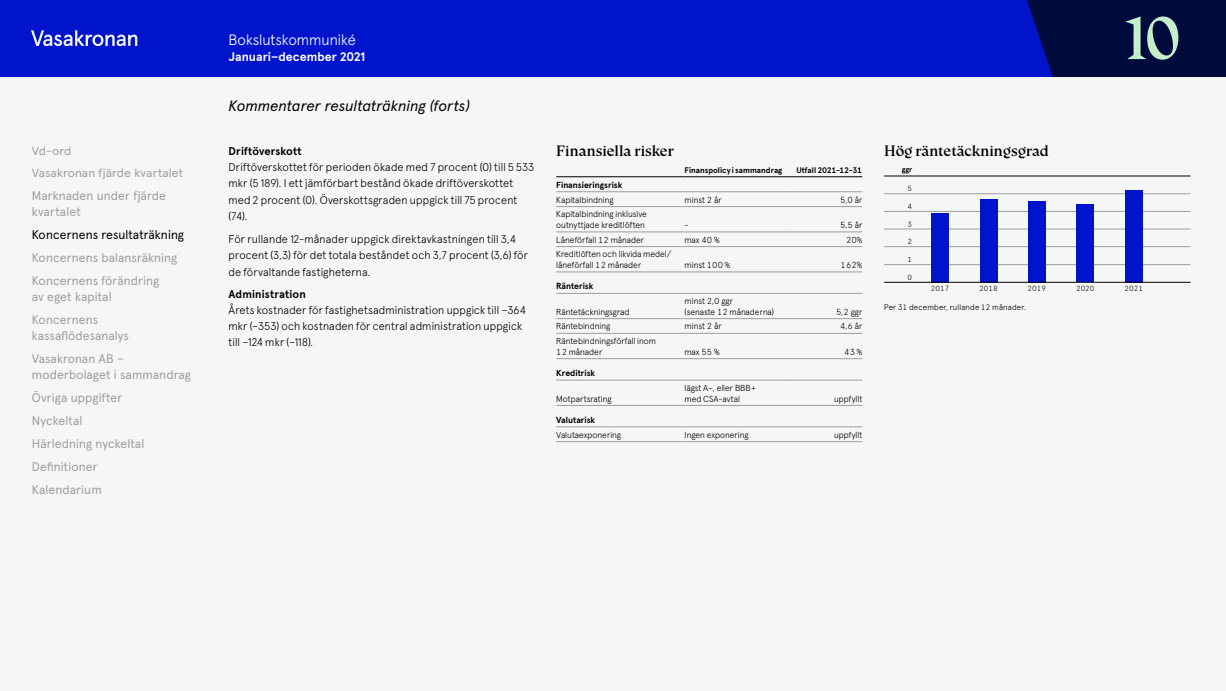
<style>
.page{position:relative;width:1226px;height:691px;background:#fff}
.page>*{position:absolute;margin:0;border:0;box-sizing:border-box;transform-origin:0 0}
.t1{font:60px "Vasakronan Serif ICE Text";color:#c3f0c8}
.t2{font:15px "Vasakronan Serif ICE Text";color:#000}
.t3{font:italic 15px "Apercu Pro";color:#000}
.t4{font:300 15px "Apercu Pro";color:#fff}
.t5{font:12.5px/23px "Apercu Pro";letter-spacing:.01em;color:#9d9d9d}
.t6{font:12.5px "Apercu Pro";letter-spacing:.01em;color:#000}
.t7{font:700 12.5px "Apercu Pro";color:#fff}
.t8{font:11.75px/22px "Apercu Pro";letter-spacing:.01em;color:#9d9d9d;scale:1.06 1}
.t9{font:300 11.25px/16.2px "Apercu Pro";letter-spacing:.01em;color:#000}
.t10{font:700 11.25px "Apercu Pro";letter-spacing:.01em;color:#000}
.t11{font:300 8.75px/10.6px "Apercu Pro";color:#000}
.t12{font:700 8.75px "Apercu Pro";letter-spacing:-.005em;color:#000}
.t13{font:300 8.12px "Apercu Pro";letter-spacing:.02em;color:#000}
.t14{font:700 8.12px "Apercu Pro";color:#000}
.t15{font:700 8.12px "Apercu Pro";letter-spacing:-.025em;color:#000}
.t16{font:300 7.5px "Apercu Pro";color:#000}
.t17{font:700 7.5px "Apercu Pro";color:#000}
</style>
<div class="page">
<div style="left:0;top:0;width:1077px;height:94px;background:#0014cc"></div>
<svg style="left:1027px;top:0;width:199px;height:78px;background:#030e48"></svg>
<div style="left:0;top:78px;width:1226px;height:613px;background:#f5f7f7"></div>
<svg style="left:31px;top:30px;width:106px;height:16px"></svg>
<hr style="left:556px;top:232px;width:129px;height:1px;background:#9d9d9d">
<hr style="left:685px;top:232px;width:104px;height:1px;background:#9d9d9d">
<hr style="left:789px;top:232px;width:73px;height:1px;background:#9d9d9d">
<hr style="left:556px;top:246px;width:129px;height:1px;background:#9d9d9d">
<hr style="left:685px;top:246px;width:104px;height:1px;background:#9d9d9d">
<hr style="left:789px;top:246px;width:73px;height:1px;background:#9d9d9d">
<hr style="left:556px;top:206px;width:129px;height:1px;background:#9d9d9d">
<hr style="left:685px;top:206px;width:104px;height:1px;background:#9d9d9d">
<hr style="left:789px;top:206px;width:73px;height:1px;background:#9d9d9d">
<hr style="left:556px;top:318px;width:129px;height:1px;background:#9d9d9d">
<hr style="left:685px;top:318px;width:104px;height:1px;background:#9d9d9d">
<hr style="left:789px;top:318px;width:73px;height:1px;background:#9d9d9d">
<hr style="left:556px;top:333px;width:129px;height:1px;background:#9d9d9d">
<hr style="left:685px;top:333px;width:104px;height:1px;background:#9d9d9d">
<hr style="left:789px;top:333px;width:73px;height:1px;background:#9d9d9d">
<hr style="left:556px;top:176px;width:129px;height:1px;background:#000">
<hr style="left:685px;top:176px;width:104px;height:1px;background:#000">
<hr style="left:789px;top:176px;width:73px;height:1px;background:#000">
<hr style="left:556px;top:192px;width:129px;height:1px;background:#9d9d9d">
<hr style="left:685px;top:192px;width:104px;height:1px;background:#9d9d9d">
<hr style="left:789px;top:192px;width:73px;height:1px;background:#9d9d9d">
<hr style="left:556px;top:441px;width:129px;height:1px;background:#9d9d9d">
<hr style="left:685px;top:441px;width:104px;height:1px;background:#9d9d9d">
<hr style="left:789px;top:441px;width:73px;height:1px;background:#9d9d9d">
<hr style="left:556px;top:272px;width:129px;height:1px;background:#9d9d9d">
<hr style="left:685px;top:272px;width:104px;height:1px;background:#9d9d9d">
<hr style="left:789px;top:272px;width:73px;height:1px;background:#9d9d9d">
<hr style="left:556px;top:293px;width:129px;height:1px;background:#9d9d9d">
<hr style="left:685px;top:293px;width:104px;height:1px;background:#9d9d9d">
<hr style="left:789px;top:293px;width:73px;height:1px;background:#9d9d9d">
<hr style="left:556px;top:358px;width:129px;height:1px;background:#9d9d9d">
<hr style="left:685px;top:358px;width:104px;height:1px;background:#9d9d9d">
<hr style="left:789px;top:358px;width:73px;height:1px;background:#9d9d9d">
<hr style="left:556px;top:380px;width:129px;height:1px;background:#9d9d9d">
<hr style="left:685px;top:380px;width:104px;height:1px;background:#9d9d9d">
<hr style="left:789px;top:380px;width:73px;height:1px;background:#9d9d9d">
<hr style="left:556px;top:405px;width:129px;height:1px;background:#9d9d9d">
<hr style="left:685px;top:405px;width:104px;height:1px;background:#9d9d9d">
<hr style="left:789px;top:405px;width:73px;height:1px;background:#9d9d9d">
<hr style="left:556px;top:427px;width:129px;height:1px;background:#9d9d9d">
<hr style="left:685px;top:427px;width:104px;height:1px;background:#9d9d9d">
<hr style="left:789px;top:427px;width:73px;height:1px;background:#9d9d9d">
<hr style="left:884px;top:176px;width:306px;height:1px;background:#000">
<hr style="left:884px;top:264px;width:306px;height:1px;background:#9d9d9d">
<hr style="left:884px;top:229px;width:306px;height:1px;background:#9d9d9d">
<hr style="left:884px;top:246px;width:306px;height:1px;background:#9d9d9d">
<hr style="left:884px;top:211px;width:306px;height:1px;background:#9d9d9d">
<hr style="left:884px;top:194px;width:306px;height:1px;background:#9d9d9d">
<div style="left:931px;top:213px;width:18px;height:69px;background:#0014cc"></div>
<div style="left:980px;top:199px;width:17px;height:83px;background:#0014cc"></div>
<div style="left:1028px;top:201px;width:18px;height:81px;background:#0014cc"></div>
<div style="left:1077px;top:204px;width:17px;height:78px;background:#0014cc"></div>
<div style="left:1125px;top:190px;width:17px;height:92px;background:#0014cc"></div>
<hr style="left:884px;top:282px;width:306px;height:1px;background:#000">
<p class="t8" style="left:32px;top:139px;width:144px">Vd-ord<br>Vasakronan fjärde kvartalet</p>
<p class="t5" style="left:32px;top:186px;width:136px;line-height:16.2px">Marknaden under fjärde kvartalet</p>
<p class="t6" style="left:32px;top:225px;width:154px">Koncernens resultaträkning</p>
<p class="t5" style="left:32px;top:245px;width:147px">Koncernens balansräkning<br>Koncernens förändring</p>
<p class="t5" style="left:32px;top:284px;width:81px">av eget kapital<br>Koncernens</p>
<p class="t5" style="left:32px;top:323px;width:99px">kassaflödesanalys<br>Vasakronan AB –</p>
<p class="t5" style="left:32px;top:362px;width:161px">moderbolaget i sammandrag<br>Övriga uppgifter<br>Nyckeltal<br>Härledning nyckeltal<br>Definitioner<br>Kalendarium</p>
<h2 class="t4" style="left:229px;top:28px;width:129px">Bokslutskommuniké</h2>
<p class="t7" style="left:229px;top:47px;width:138px">Januari–december 2021</p>
<h2 class="t3" style="left:229px;top:94px;width:243px">Kommentarer resultaträkning (forts)</h2>
<p class="t10" style="left:229px;top:142px;width:75px">Driftöverskott</p>
<p class="t9" style="left:229px;top:158px;width:307px">Driftöverskottet för perioden ökade med 7 procent (0) till 5 533 mkr (5 189). I ett jämförbart bestånd ökade driftöverskottet med 2 procent (0). Överskottsgraden uppgick till 75 procent (74).</p>
<p class="t9" style="left:229px;top:230px;width:301px">För rullande 12-månader uppgick direktavkastningen till 3,4 procent (3,3) för det totala beståndet och 3,7 procent (3,6) för de förvaltande fastigheterna.</p>
<p class="t10" style="left:229px;top:285px;width:79px">Administration</p>
<p class="t9" style="left:229px;top:301px;width:299px">Årets kostnader för fastighetsadministration uppgick till –364 mkr (–353) och kostnaden för central administration uppgick till –124 mkr (–118).</p>
<h1 class="t1" style="left:1124px;top:2px;width:58px">10</h1>
<h2 class="t2" style="left:556px;top:142px;width:119px">Finansiella risker</h2>
<p class="t14" style="left:685px;top:164px;width:99px">Finanspolicy i sammandrag</p>
<p class="t15" style="left:796px;top:164px;width:67px">Utfall 2021-12-31</p>
<h2 class="t2" style="left:884px;top:142px;width:166px">Hög räntetäckningsgrad</h2>
<p class="t17" style="left:902px;top:163px;width:12px">ggr</p>
<p class="t12" style="left:556px;top:178px;width:68px">Finansieringsrisk</p>
<p class="t11" style="left:556px;top:194px;width:59px">Kapitalbindning</p>
<p class="t11" style="left:685px;top:194px;width:39px">minst 2 år</p>
<p class="t11" style="left:840px;top:194px;width:24px">5,0 år</p>
<p class="t11" style="left:556px;top:208px;width:92px">Kapitalbindning inklusive outnyttjade kreditlöften</p>
<p class="t11" style="left:685px;top:219px;width:6px">-</p>
<p class="t11" style="left:840px;top:219px;width:24px">5,5 år</p>
<p class="t16" style="left:908px;top:183px;width:6px">5</p>
<p class="t16" style="left:908px;top:201px;width:6px">4</p>
<p class="t16" style="left:908px;top:218px;width:6px">3</p>
<p class="t11" style="left:556px;top:234px;width:89px">Låneförfall 12 månader</p>
<p class="t11" style="left:685px;top:234px;width:36px">max 40 %</p>
<p class="t11" style="left:846px;top:234px;width:18px">20%</p>
<p class="t11" style="left:556px;top:248px;width:117px">Kreditlöften och likvida medel/ låneförfall 12 månader</p>
<p class="t11" style="left:685px;top:259px;width:47px">minst 100 %</p>
<p class="t11" style="left:841px;top:259px;width:23px">162%</p>
<p class="t12" style="left:556px;top:280px;width:39px">Ränterisk</p>
<p class="t11" style="left:556px;top:306px;width:75px">Räntetäckningsgrad</p>
<p class="t11" style="left:685px;top:295px;width:91px">minst 2,0 ggr<br>(senaste 12 månaderna)</p>
<p class="t11" style="left:836px;top:306px;width:28px">5,2 ggr</p>
<p class="t11" style="left:556px;top:320px;width:55px">Räntebindning</p>
<p class="t11" style="left:685px;top:320px;width:39px">minst 2 år</p>
<p class="t11" style="left:840px;top:320px;width:24px">4,6 år</p>
<p class="t11" style="left:556px;top:335px;width:101px">Räntebindningsförfall inom<br>12 månader</p>
<p class="t11" style="left:685px;top:346px;width:36px">max 55 %</p>
<p class="t11" style="left:844px;top:346px;width:20px">43 %</p>
<p class="t12" style="left:556px;top:366px;width:40px">Kreditrisk</p>
<p class="t11" style="left:556px;top:392px;width:57px">Motpartsrating</p>
<p class="t11" style="left:685px;top:382px;width:73px">lägst A–, eller BBB+ med CSA-avtal</p>
<p class="t11" style="left:834px;top:392px;width:30px">uppfyllt</p>
<p class="t12" style="left:556px;top:413px;width:40px">Valutarisk</p>
<p class="t11" style="left:556px;top:429px;width:66px">Valutaexponering</p>
<p class="t11" style="left:685px;top:429px;width:66px">Ingen exponering</p>
<p class="t11" style="left:834px;top:429px;width:30px">uppfyllt</p>
<p class="t16" style="left:908px;top:236px;width:6px">2</p>
<p class="t16" style="left:908px;top:254px;width:6px">1</p>
<p class="t16" style="left:908px;top:271px;width:6px">0</p>
<p class="t16" style="left:931px;top:283px;width:20px">2017</p>
<p class="t16" style="left:979px;top:283px;width:20px">2018</p>
<p class="t16" style="left:1028px;top:283px;width:20px">2019</p>
<p class="t16" style="left:1076px;top:283px;width:20px">2020</p>
<p class="t16" style="left:1124px;top:283px;width:20px">2021</p>
<p class="t13" style="left:884px;top:301px;width:143px">Per 31 december, rullande 12 månader.</p>
</div>
